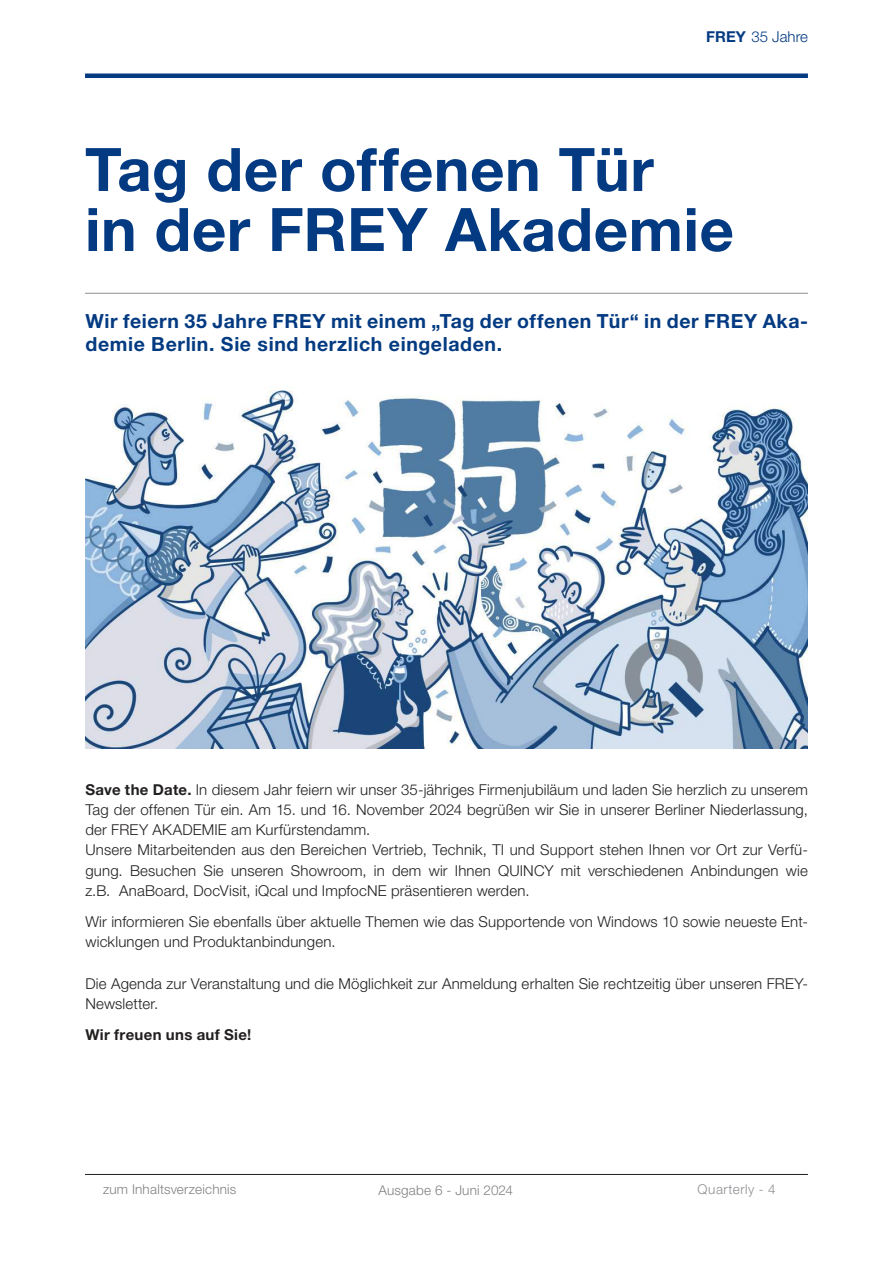
<style>
.page{position:relative;width:893px;height:1263px;background:#fff}
.page>*{position:absolute;margin:0;border:0;box-sizing:border-box;transform-origin:0 0}
.t1{font:700 60px/60px "Helvetica Neue LT Std";letter-spacing:.01em;color:#033a81}
.t2{font:700 19.5px/23.4px "Helvetica Neue LT Std";letter-spacing:.03em;color:#033a81}
.t3{font:300 15px/20.2px "Helvetica Neue LT Std";letter-spacing:.01em;color:#221f1f}
.t4{font:700 15px "Helvetica Neue LT Std";letter-spacing:.02em;color:#221f1f}
.t5{font:300 15px "Helvetica Neue LT Std";color:#033a81}
.t6{font:300 13.5px "Helvetica Neue LT Std";letter-spacing:.015em;color:#808284}
.t7{font:300 13.5px "Helvetica Neue LT Std";letter-spacing:.04em;color:#8d8f92}
.s1{font-weight:700}
</style>
<div class="page">
<hr style="left:85px;top:293px;width:723px;height:1px;background:#8d8f92">
<img style="left:85px;top:388px;width:723px;height:360px">
<hr style="left:85px;top:1174px;width:723px;height:1px;background:#221f1f">
<hr style="left:85px;top:74px;width:723px;height:4px;background:#033a81">
<p class="t5" style="left:706px;top:28px;width:103px"><span class="s1">FREY</span> 35 Jahre</p>
<h1 class="t1" style="left:85px;top:140px;width:650px">Tag der offenen Tür<br>in der FREY Akademie</h1>
<h2 class="t2" style="left:85px;top:309px;width:724px">Wir feiern 35 Jahre FREY mit einem „Tag der offenen Tür“ in der FREY Aka&shy;demie Berlin. Sie sind herzlich eingeladen.</h2>
<p class="t3" style="left:85px;top:779px;width:724px"><span class="s1">Save the Date.</span> In diesem Jahr feiern wir unser 35-jähriges Firmenjubiläum und laden Sie herzlich zu unserem Tag der offenen Tür ein. Am 15. und 16. November 2024 begrüßen wir Sie in unserer Berliner Niederlassung, der FREY AKADEMIE am Kurfürstendamm.<br>Unsere Mitarbeitenden aus den Bereichen Vertrieb, Technik, TI und Support stehen Ihnen vor Ort zur Verfü&shy;gung. Besuchen Sie unseren Showroom, in dem wir Ihnen QUINCY mit verschiedenen Anbindungen wie z.B. AnaBoard, DocVisit, iQcal und ImpfocNE präsentieren werden.</p>
<p class="t3" style="left:85px;top:912px;width:724px">Wir informieren Sie ebenfalls über aktuelle Themen wie das Supportende von Windows 10 sowie neueste Ent&shy;wicklungen und Produktanbindungen.</p>
<p class="t3" style="left:85px;top:974px;width:724px">Die Agenda zur Veranstaltung und die Möglichkeit zur Anmeldung erhalten Sie rechtzeitig über unseren FREY-<br>Newsletter.</p>
<p class="t4" style="left:85px;top:1027px;width:167px">Wir freuen uns auf Sie!</p>
<p class="t6" style="left:103px;top:1182px;width:135px">zum Inhaltsverzeichnis</p>
<p class="t6" style="left:378px;top:1185px;width:136px">Ausgabe 6 - Juni 2024</p>
<p class="t7" style="left:698px;top:1182px;width:80px">Quarterly - 4</p>
</div>
